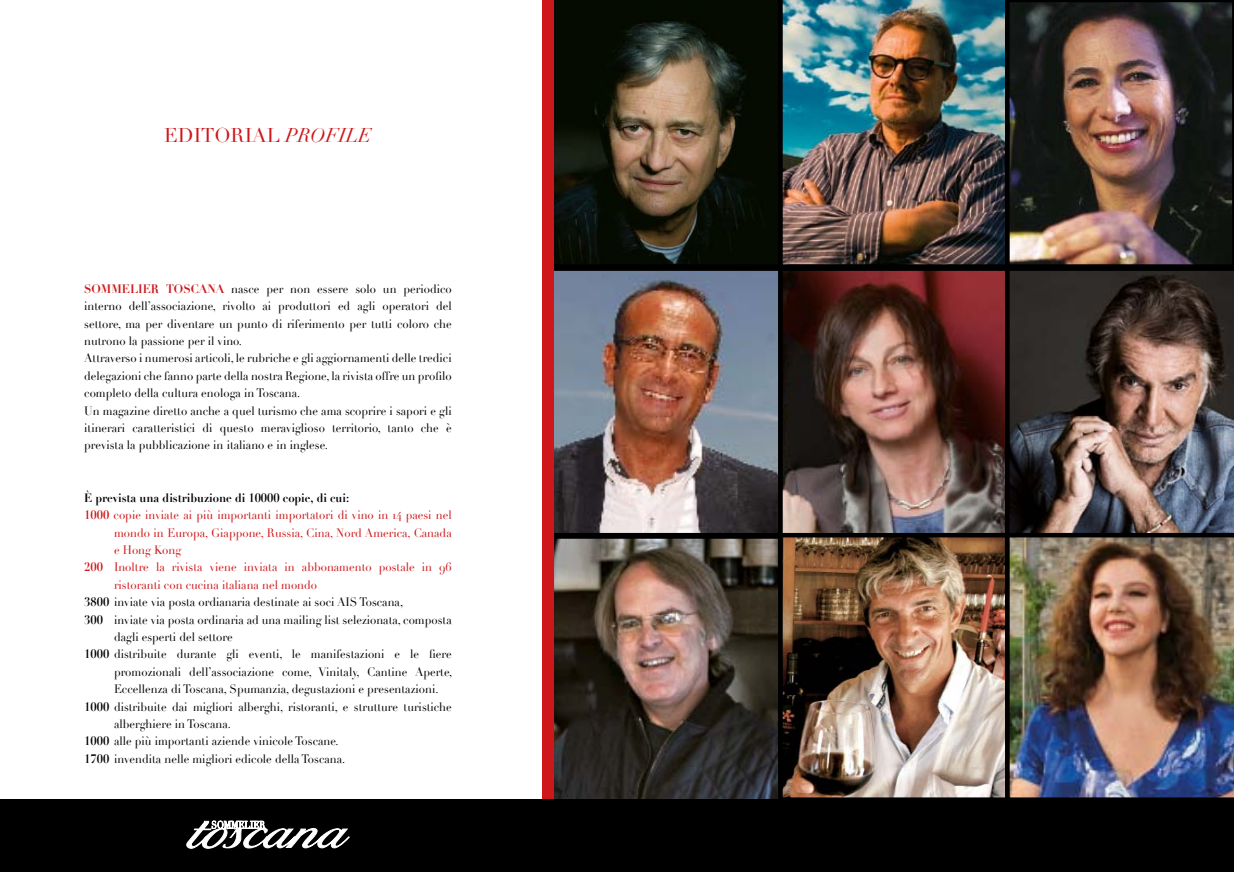
<style>
.page{position:relative;width:1234px;height:872px;background:#fff}
.page>*{position:absolute;margin:0;border:0;box-sizing:border-box;transform-origin:0 0}
.t1{font:19.5px "Didot";color:#cd171a}
.t2{font:italic 19.5px "Didot";color:#cd171a}
.t3{font:12px/17.4px "Didot";color:#000;scale:.94 1}
.t4{font:12px "Didot";color:#cd171a;scale:.94 1}
.t5{font:700 12px "Didot";color:#000;scale:.94 1}
.s1{font-style:normal}
.s2{font-weight:700;color:#cd171a}
.s3{font-weight:700}
</style>
<div class="page">
<svg style="left:553px;top:0;width:225px;height:266px;background:#2f2b1d"></svg>
<img style="left:553px;top:271px;width:224px;height:528px">
<div style="left:547px;top:266px;width:235px;height:271px;border:4px solid #000"></div>
<div style="left:547px;top:534px;width:235px;height:271px;border:4px solid #000"></div>
<img style="left:778px;top:0;width:226px;height:266px">
<img style="left:783px;top:537px;width:221px;height:260px">
<div style="left:778px;top:531px;width:231px;height:271px;border:4px solid #000"></div>
<img style="left:783px;top:271px;width:221px;height:261px">
<div style="left:778px;top:266px;width:231px;height:271px;border:4px solid #000"></div>
<img style="left:1004px;top:0;width:229px;height:266px">
<img style="left:1004px;top:537px;width:229px;height:262px">
<img style="left:1004px;top:266px;width:229px;height:271px">
<div style="left:542px;top:0;width:11px;height:805px;background:#cd171a"></div>
<div style="left:0;top:799px;width:1233px;height:73px;background:#000"></div>
<svg style="left:186px;top:820px;width:163px;height:28px"></svg>
<h1 class="t1" style="left:164px;top:124px;width:28px">Editoria</h1>
<h1 class="t2" style="left:267px;top:123px;width:107px"><span class="s1">l</span> PROFILE</h1>
<p class="t3" style="left:84px;top:280px;width:392px"><span class="s2">Sommelier Toscana</span> nasce per non essere solo un periodico interno dell’associazione, rivolto ai produttori ed agli operatori del settore, ma per diventare un punto di riferimento per tutti coloro che nutrono la passione per il vino.<br>Attraverso i numerosi articoli, le rubriche e gli aggiornamenti delle tredici delegazioni che fanno parte della nostra Regione, la rivista offre un profilo completo della cultura enologa in Toscana.<br>Un magazine diretto anche a quel turismo che ama scoprire i sapori e gli itinerari caratteristici di questo meraviglioso territorio, tanto che è prevista la pubblicazione in italiano e in inglese.</p>
<p class="t5" style="left:84px;top:490px;width:283px">È prevista una distribuzione di 10000 copie, di cui:</p>
<p class="t4" style="left:84px;top:508px;width:392px"><span class="s3">1000</span> copie inviate ai più importanti importatori di vino in 14 paesi nel</p>
<p class="t4" style="left:114px;top:525px;width:361px">mondo in Europa, Giappone, Russia, Cina, Nord America, Canada</p>
<p class="t4" style="left:114px;top:542px;width:73px">e Hong Kong</p>
<p class="t4" style="left:84px;top:560px;width:392px"><span class="s3">200</span> Inoltre la rivista viene inviata in abbonamento postale in 96</p>
<p class="t4" style="left:114px;top:577px;width:217px">ristoranti con cucina italiana nel mondo</p>
<p class="t3" style="left:84px;top:593px;width:341px"><span class="s3">3800</span> inviate via posta ordianaria destinate ai soci AIS Toscana,</p>
<p class="t3" style="left:84px;top:611px;width:392px"><span class="s3">300</span> inviate via posta ordinaria ad una mailing list selezionata, composta</p>
<p class="t3" style="left:114px;top:628px;width:128px">dagli esperti del settore</p>
<p class="t3" style="left:84px;top:646px;width:392px"><span class="s3">1000</span> distribuite durante gli eventi, le manifestazioni e le fiere</p>
<p class="t3" style="left:114px;top:663px;width:361px">promozionali dell’associazione come, Vinitaly, Cantine Aperte,</p>
<p class="t3" style="left:114px;top:680px;width:346px">Eccellenza di Toscana, Spumanzia, degustazioni e presentazioni.</p>
<p class="t3" style="left:84px;top:698px;width:392px"><span class="s3">1000</span> distribuite dai migliori alberghi, ristoranti, e strutture turistiche</p>
<p class="t3" style="left:114px;top:715px;width:126px">alberghiere in Toscana.</p>
<p class="t3" style="left:84px;top:733px;width:272px"><span class="s3">1000</span> alle più importanti aziende vinicole Toscane.</p>
<p class="t3" style="left:84px;top:750px;width:279px"><span class="s3">1700</span> invendita nelle migliori edicole della Toscana.</p>
</div>
